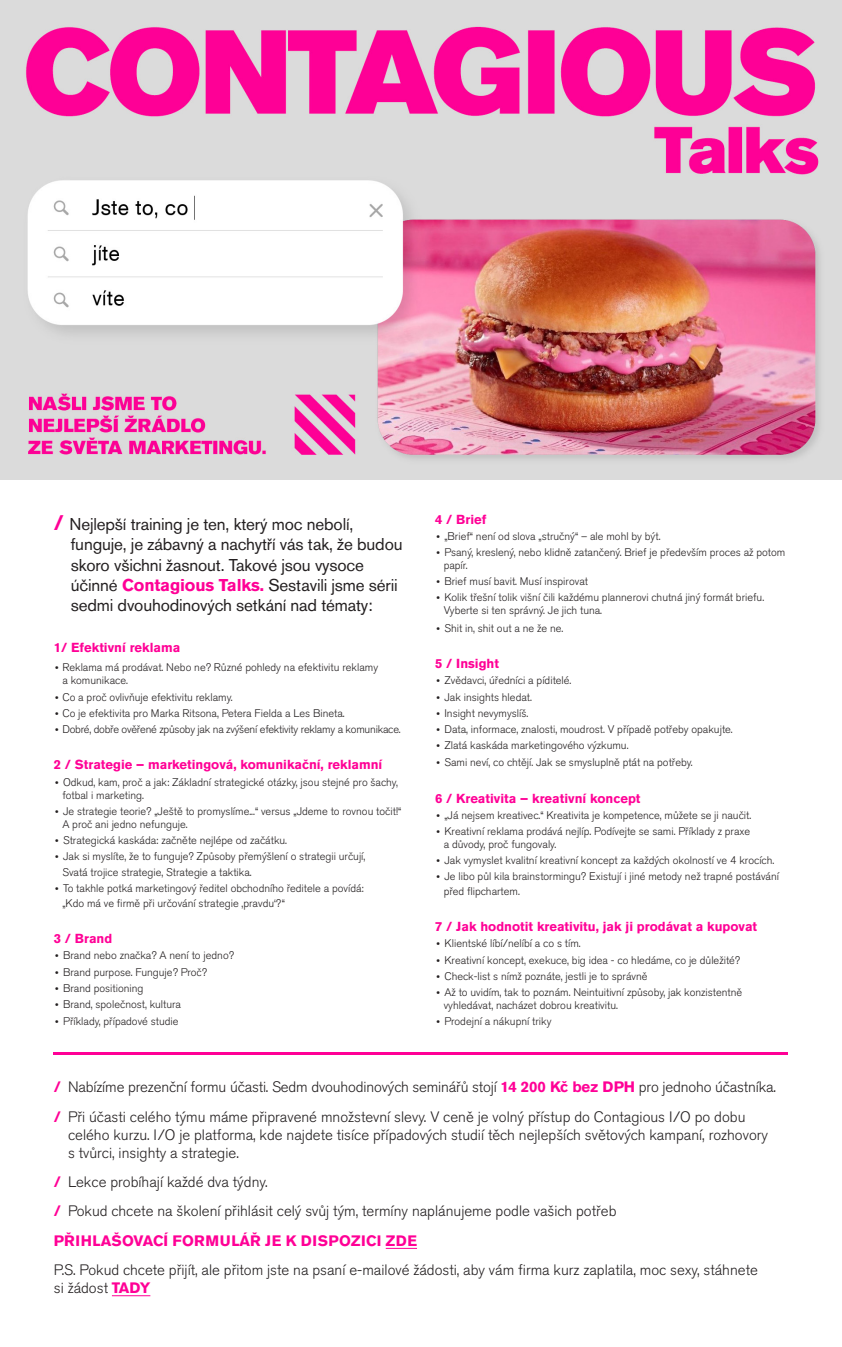
<style>
.page{position:relative;width:842px;height:1347px;background:#fff}
.page>*{position:absolute;margin:0;border:0;box-sizing:border-box;transform-origin:0 0}
.t1{font:17px/20.4px "Akzidenz Grotesk Pro";letter-spacing:-.01em;color:#231f20}
.t2{font:300 15px/18px "Akzidenz Grotesk Pro";color:#231f20}
.t3{font:700 15px "Akzidenz Grotesk Pro";letter-spacing:.02em;color:#ff0096}
.t4{font:700 13px "Akzidenz Grotesk Pro";color:#ff0096}
.t5{font:300 11px/13.2px "Akzidenz Grotesk Pro";color:#231f20}
.t6{font:300 11px "Akzidenz Grotesk Pro";letter-spacing:-.02em;color:#231f20}
.s1{font-weight:700;font-size:21px;color:#ff0096}
.s2{font-weight:700;color:#ff0096}
.s3{font-family:"Frutiger Next LTW1 G";font-weight:500}
</style>
<div class="page">
<img style="left:0;top:9px;width:842px;height:471px">
<hr style="left:54px;top:1052px;width:734px;height:2px;background:#ff0096">
<hr style="left:386px;top:1248px;width:31px;height:1px;background:#ff0096">
<hr style="left:112px;top:1295px;width:38px;height:1px;background:#ff0096">
<p class="t1" style="left:71px;top:513px;width:333px;text-indent:-17px"><span class="s1">/</span> Nejlepší training je ten, který moc nebolí, funguje, je zábavný a nachytří vás tak, že budou skoro všichni žasnout. Takové jsou vysoce účinné <span class="s2">Contagious Talks.</span> Sestavili jsme sérii sedmi dvouhodinových setkání nad tématy:</p>
<p class="t4" style="left:435px;top:511px;width:53px">4 / Brief</p>
<p class="t5" style="left:435px;top:529px;width:227px"><span class="s3">•</span> „Brief“ není od slova „stručný“ – ale mohl by být.</p>
<p class="t5" style="left:444px;top:545px;width:343px;text-indent:-9px"><span class="s3">•</span> Psaný, kreslený, nebo klidně zatančený. Brief je především proces až potom papír.</p>
<p class="t5" style="left:435px;top:574px;width:154px"><span class="s3">•</span> Brief musí bavit. Musí inspirovat</p>
<p class="t5" style="left:444px;top:590px;width:322px;text-indent:-9px"><span class="s3">•</span> Kolik třešní tolik višní čili každému plannerovi chutná jiný formát briefu.<br>Vyberte si ten správný. Je jich tuna.</p>
<p class="t5" style="left:435px;top:621px;width:130px"><span class="s3">•</span> Shit in, shit out a ne že ne.</p>
<p class="t4" style="left:435px;top:655px;width:65px">5 / Insight</p>
<p class="t5" style="left:435px;top:674px;width:138px"><span class="s3">•</span> Zvědavci, úředníci a píditelé.</p>
<p class="t5" style="left:435px;top:690px;width:98px"><span class="s3">•</span> Jak insights hledat.</p>
<p class="t5" style="left:435px;top:706px;width:95px"><span class="s3">•</span> Insight nevymyslíš.</p>
<p class="t5" style="left:435px;top:722px;width:299px"><span class="s3">•</span> Data, informace, znalosti, moudrost. V případě potřeby opakujte.</p>
<p class="t5" style="left:435px;top:738px;width:195px"><span class="s3">•</span> Zlatá kaskáda marketingového výzkumu.</p>
<p class="t5" style="left:435px;top:755px;width:259px"><span class="s3">•</span> Sami neví, co chtějí. Jak se smysluplně ptát na potřeby.</p>
<p class="t4" style="left:435px;top:789px;width:207px">6 / Kreativita – kreativní koncept</p>
<p class="t5" style="left:435px;top:808px;width:318px"><span class="s3">•</span> „Já nejsem kreativec.“ Kreativita je kompetence, můžete se ji naučit.</p>
<p class="t5" style="left:444px;top:824px;width:308px;text-indent:-9px"><span class="s3">•</span> Kreativní reklama prodává nejlíp. Podívejte se sami. Příklady z praxe a důvody, proč fungovaly.</p>
<p class="t5" style="left:435px;top:853px;width:341px"><span class="s3">•</span> Jak vymyslet kvalitní kreativní koncept za každých okolností ve 4 krocích.</p>
<p class="t5" style="left:444px;top:869px;width:337px;line-height:14.4px;text-indent:-9px"><span class="s3">•</span> Je libo půl kila brainstormingu? Existují i jiné metody než trapné postávání před flipchartem.</p>
<p class="t4" style="left:435px;top:918px;width:323px">7 / Jak hodnotit kreativitu, jak ji prodávat a kupovat</p>
<p class="t5" style="left:435px;top:937px;width:147px"><span class="s3">•</span> Klientské líbí/nelíbí a co s tím.</p>
<p class="t5" style="left:435px;top:953px;width:307px"><span class="s3">•</span> Kreativní koncept, exekuce, big idea - co hledáme, co je důležité?</p>
<p class="t5" style="left:435px;top:969px;width:214px"><span class="s3">•</span> Check-list s nímž poznáte, jestli je to správně</p>
<p class="t5" style="left:444px;top:985px;width:300px;text-indent:-9px"><span class="s3">•</span> Až to uvidím, tak to poznám. Neintuitivní způsoby, jak konzistentně vyhledávat, nacházet dobrou kreativitu.</p>
<p class="t5" style="left:435px;top:1014px;width:118px"><span class="s3">•</span> Prodejní a nákupní triky</p>
<p class="t4" style="left:54px;top:639px;width:128px">1/ Efektivní reklama</p>
<p class="t5" style="left:62px;top:661px;width:317px;text-indent:-9px"><span class="s3">•</span> Reklama má prodávat. Nebo ne? Různé pohledy na efektivitu reklamy a komunikace.</p>
<p class="t5" style="left:54px;top:690px;width:180px"><span class="s3">•</span> Co a proč ovlivňuje efektivitu reklamy.</p>
<p class="t5" style="left:54px;top:706px;width:292px"><span class="s3">•</span> Co je efektivita pro Marka Ritsona, Petera Fielda a Les Bineta.</p>
<p class="t6" style="left:54px;top:721px;width:348px"><span class="s3">•</span> Dobré, dobře ověřené způsoby jak na zvýšení efektivity reklamy a komunikace.</p>
<p class="t4" style="left:54px;top:756px;width:330px">2 / Strategie – marketingová, komunikační, reklamní</p>
<p class="t5" style="left:62px;top:775px;width:337px;text-indent:-9px"><span class="s3">•</span> Odkud, kam, proč a jak: Základní strategické otázky, jsou stejné pro šachy, fotbal i marketing.</p>
<p class="t5" style="left:62px;top:804px;width:341px;text-indent:-9px"><span class="s3">•</span> Je strategie teorie? „Ještě to promyslíme...“ versus „Jdeme to rovnou točit!“<br>A proč ani jedno nefunguje.</p>
<p class="t5" style="left:54px;top:833px;width:235px"><span class="s3">•</span> Strategická kaskáda: začněte nejlépe od začátku.</p>
<p class="t5" style="left:54px;top:849px;width:313px"><span class="s3">•</span> Jak si myslíte, že to funguje? Způsoby přemýšlení o strategii určují,</p>
<p class="t5" style="left:62px;top:865px;width:191px">Svatá trojice strategie, Strategie a taktika.</p>
<p class="t5" style="left:62px;top:881px;width:303px;line-height:14.4px;text-indent:-9px"><span class="s3">•</span> To takhle potká marketingový ředitel obchodního ředitele a povídá: „Kdo má ve firmě při určování strategie ‚pravdu‘?“</p>
<p class="t4" style="left:54px;top:930px;width:60px">3 / Brand</p>
<p class="t5" style="left:54px;top:949px;width:182px"><span class="s3">•</span> Brand nebo značka? A není to jedno?</p>
<p class="t5" style="left:54px;top:965px;width:155px"><span class="s3">•</span> Brand purpose. Funguje? Proč?</p>
<p class="t5" style="left:54px;top:981px;width:91px"><span class="s3">•</span> Brand positioning</p>
<p class="t5" style="left:54px;top:997px;width:129px"><span class="s3">•</span> Brand, společnost, kultura</p>
<p class="t5" style="left:54px;top:1014px;width:126px"><span class="s3">•</span> Příklady, případové studie</p>
<p class="t2" style="left:54px;top:1078px;width:723px"><span class="s2">/</span> Nabízíme prezenční formu účasti. Sedm dvouhodinových seminářů stojí <span class="s2">14 200 Kč bez DPH</span> pro jednoho účastníka.</p>
<p class="t2" style="left:68px;top:1107px;width:701px;text-indent:-14px"><span class="s2">/</span> Při účasti celého týmu máme připravené množstevní slevy. V ceně je volný přístup do Contagious I/O po dobu celého kurzu. I/O je platforma, kde najdete tisíce případových studií těch nejlepších světových kampaní, rozhovory s tvůrci, insighty a strategie.</p>
<p class="t2" style="left:54px;top:1172px;width:215px"><span class="s2">/</span> Lekce probíhají každé dva týdny.</p>
<p class="t2" style="left:54px;top:1202px;width:564px"><span class="s2">/</span> Pokud chcete na školení přihlásit celý svůj tým, termíny naplánujeme podle vašich potřeb</p>
<p class="t3" style="left:54px;top:1230px;width:365px">PŘIHLAŠOVACÍ FORMULÁŘ JE K DISPOZICI ZDE</p>
<p class="t2" style="left:54px;top:1260px;width:705px">P.S. Pokud chcete přijít, ale přitom jste na psaní e-mailové žádosti, aby vám firma kurz zaplatila, moc sexy, stáhnete si žádost <span class="s2">TADY</span></p>
</div>
